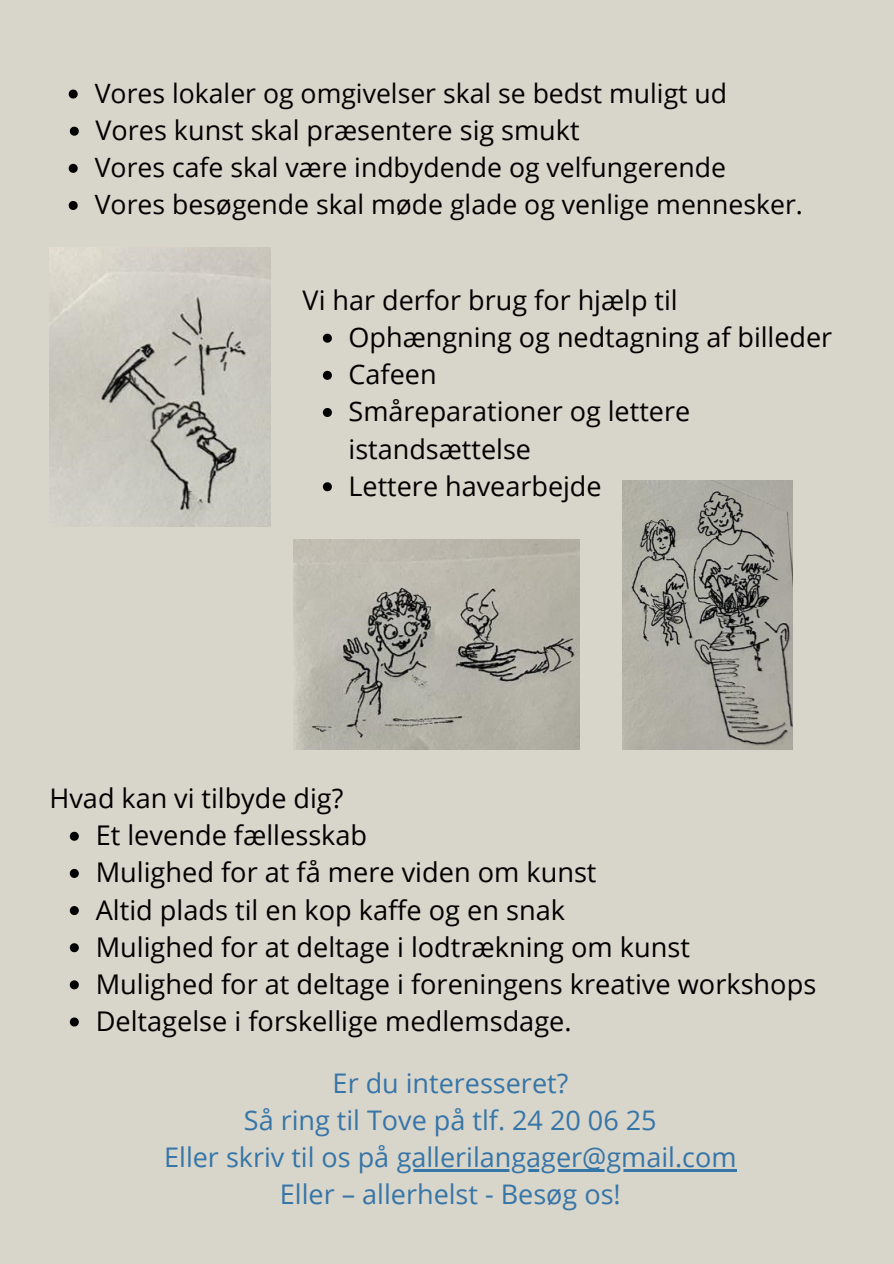
<style>
.page{position:relative;width:894px;height:1264px;background:#fff}
.page>*{position:absolute;margin:0;border:0;box-sizing:border-box;transform-origin:0 0}
.t1{font:27.15px "Open Sans";color:#000}
.t2{font:27px/37.2px "Open Sans";color:#000}
.t3{font:27px/37.2px "Open Sans";color:#3675a7;text-align:center}
.t4{font:26.55px "Open Sans";color:#000}
</style>
<div class="page">
<div style="left:0;top:0;width:893px;height:1263px;background:#d8d5cb"></div>
<img style="left:622px;top:480px;width:169px;height:269px">
<img style="left:50px;top:247px;width:220px;height:279px">
<img style="left:293px;top:539px;width:286px;height:210px">
<svg style="left:70px;top:831px;width:9px;height:9px"></svg>
<svg style="left:70px;top:868px;width:9px;height:9px"></svg>
<svg style="left:70px;top:906px;width:9px;height:9px"></svg>
<svg style="left:70px;top:943px;width:9px;height:9px"></svg>
<svg style="left:70px;top:980px;width:9px;height:9px"></svg>
<svg style="left:70px;top:1017px;width:9px;height:9px"></svg>
<svg style="left:69px;top:90px;width:9px;height:9px"></svg>
<svg style="left:70px;top:127px;width:9px;height:9px"></svg>
<svg style="left:69px;top:164px;width:9px;height:9px"></svg>
<svg style="left:69px;top:201px;width:9px;height:9px"></svg>
<svg style="left:323px;top:334px;width:9px;height:9px"></svg>
<svg style="left:323px;top:371px;width:9px;height:9px"></svg>
<svg style="left:323px;top:408px;width:9px;height:9px"></svg>
<svg style="left:323px;top:482px;width:9px;height:9px"></svg>
<hr style="left:396px;top:1169px;width:340px;height:2px;background:#3675a7">
<p class="t4" style="left:95px;top:75px;width:633px">Vores lokaler og omgivelser skal se bedst muligt ud</p>
<p class="t2" style="left:95px;top:111px;width:485px">Vores kunst skal præsentere sig smukt</p>
<h1 class="t4" style="left:95px;top:149px;width:632px">Vores cafe skal være indbydende og velfungerende</h1>
<p class="t4" style="left:95px;top:186px;width:709px">Vores besøgende skal møde glade og venlige mennesker.</p>
<p class="t2" style="left:302px;top:281px;width:376px">Vi har derfor brug for hjælp til</p>
<p class="t2" style="left:348px;top:318px;width:485px">Ophængning og nedtagning af billeder</p>
<p class="t2" style="left:348px;top:355px;width:89px">Cafeen</p>
<p class="t2" style="left:348px;top:392px;width:343px">Småreparationer og lettere istandsættelse</p>
<p class="t2" style="left:348px;top:466px;width:254px">Lettere havearbejde</p>
<p class="t2" style="left:50px;top:779px;width:295px">Hvad kan vi tilbyde dig?</p>
<p class="t1" style="left:96px;top:816px;width:273px">Et levende fællesskab</p>
<h1 class="t1" style="left:96px;top:853px;width:502px">Mulighed for at få mere viden om kunst</h1>
<p class="t1" style="left:96px;top:890px;width:470px">Altid plads til en kop kaffe og en snak</p>
<p class="t1" style="left:96px;top:927px;width:595px">Mulighed for at deltage i lodtrækning om kunst</p>
<p class="t1" style="left:96px;top:964px;width:721px">Mulighed for at deltage i foreningens kreative workshops</p>
<p class="t1" style="left:96px;top:1002px;width:477px">Deltagelse i forskellige medlemsdage.</p>
<h1 class="t3" style="left:164px;top:1063px;width:573px">Er du interesseret?<br>Så ring til Tove på tlf. 24 20 06 25<br>Eller skriv til os på gallerilangager@gmail.com<br>Eller – allerhelst - Besøg os!</h1>
</div>
